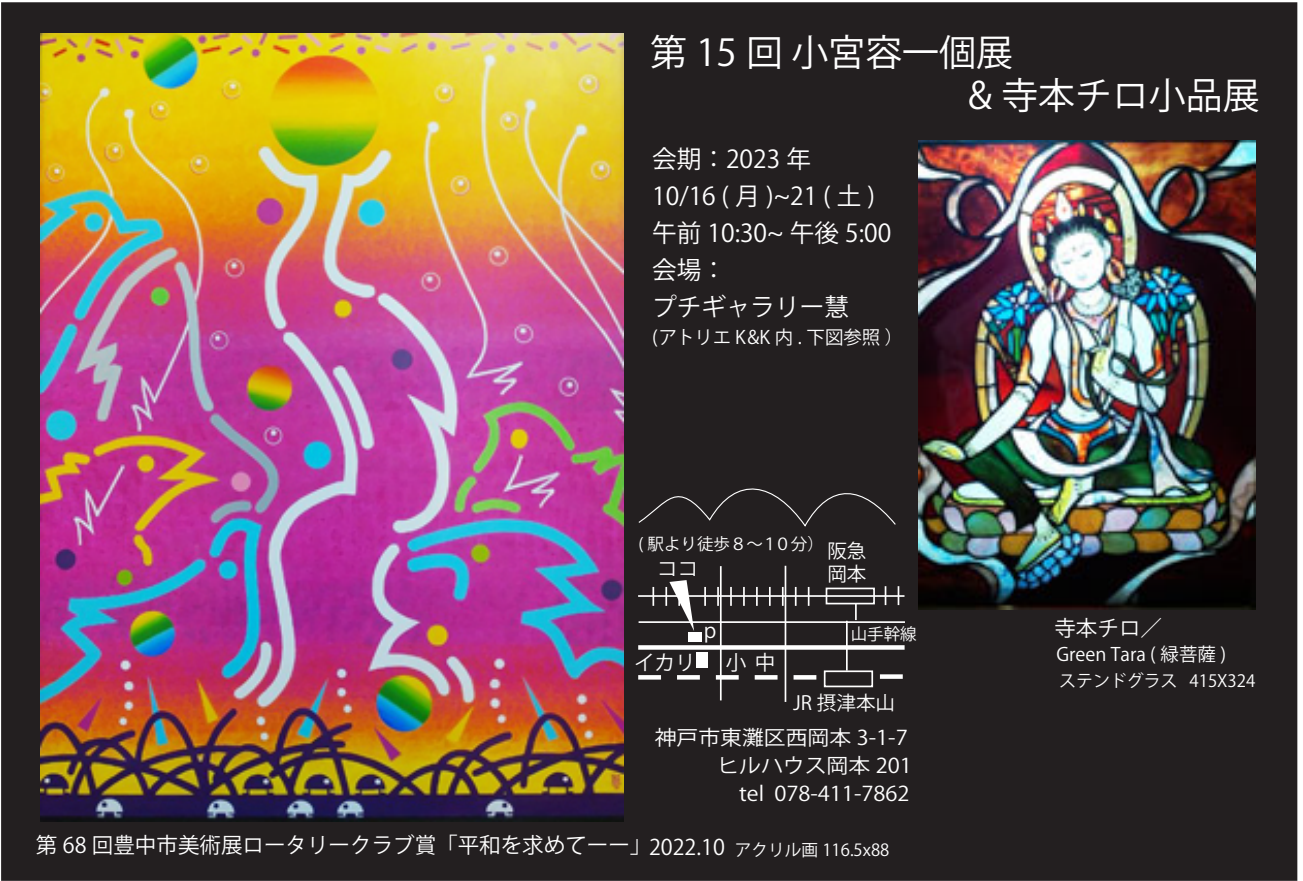
<style>
.page{position:relative;width:1303px;height:881px;background:#fff}
.page>*{position:absolute;margin:0;border:0;box-sizing:border-box;transform-origin:0 0}
.t1{font:36.9px/43px "Koz Go Pro";color:#fff}
.t2{font:24.53px/36.9px "Koz Go Pro";color:#fff}
.t3{font:21.6px "Koz Go Pro";color:#fff}
.t4{font:20.47px "Koz Go Pro";color:#fff}
.t5{font:20.25px/28.1px "Koz Go Pro";color:#fff;text-align:right;scale:1.07 1}
.t6{font:19.35px/22.7px "Koz Go Pro";color:#fff}
.t7{font:18.45px "Koz Go Pro";color:#fff}
.t8{font:16.88px "Koz Go Pro";color:#fff}
.t9{font:16.65px "Koz Go Pro";color:#fff}
.t10{font:16.43px "Koz Go Pro";color:#fff}
</style>
<div class="page">
<div style="left:2px;top:3px;width:1294px;height:876px;background:#231f20"></div>
<div style="left:825px;top:587px;width:50px;height:17px;border:2px solid #fff"></div>
<hr style="left:638px;top:595px;width:266px;height:1px;background:#fff">
<svg style="left:652px;top:586px;width:2px;height:19px"></svg>
<svg style="left:704px;top:586px;width:2px;height:19px"></svg>
<svg style="left:717px;top:586px;width:2px;height:19px"></svg>
<svg style="left:730px;top:587px;width:2px;height:18px"></svg>
<svg style="left:743px;top:586px;width:2px;height:19px"></svg>
<svg style="left:756px;top:586px;width:2px;height:19px"></svg>
<svg style="left:769px;top:586px;width:1px;height:19px"></svg>
<svg style="left:782px;top:586px;width:1px;height:19px"></svg>
<svg style="left:795px;top:586px;width:1px;height:19px"></svg>
<svg style="left:808px;top:586px;width:1px;height:19px"></svg>
<svg style="left:884px;top:586px;width:2px;height:19px"></svg>
<svg style="left:897px;top:586px;width:2px;height:19px"></svg>
<svg style="left:855px;top:602px;width:1px;height:17px"></svg>
<hr style="left:846px;top:620px;width:1px;height:50px;background:#fff">
<div style="left:824px;top:670px;width:49px;height:17px;border:2px solid #fff"></div>
<svg style="left:638px;top:675px;width:23px;height:4px"></svg>
<svg style="left:677px;top:675px;width:23px;height:4px"></svg>
<svg style="left:716px;top:674px;width:23px;height:5px"></svg>
<svg style="left:755px;top:675px;width:22px;height:4px"></svg>
<svg style="left:793px;top:675px;width:23px;height:4px"></svg>
<svg style="left:880px;top:674px;width:23px;height:4px"></svg>
<hr style="left:638px;top:621px;width:267px;height:1px;background:#fff">
<svg style="left:638px;top:645px;width:266px;height:4px"></svg>
<hr style="left:784px;top:565px;width:2px;height:136px;background:#fff">
<hr style="left:720px;top:566px;width:1px;height:134px;background:#fff">
<div style="left:696px;top:652px;width:11px;height:15px;background:#fff"></div>
<div style="left:688px;top:632px;width:13px;height:9px;background:#fff"></div>
<svg style="left:665px;top:580px;width:29px;height:51px"></svg>
<img style="left:40px;top:34px;width:583px;height:787px">
<img style="left:918px;top:140px;width:337px;height:469px">
<svg style="left:638px;top:488px;width:258px;height:39px"></svg>
<h1 class="t1" style="left:968px;top:32px;width:293px;text-indent:-318px">第 15 回 小宮容一個展<br>&amp; 寺本チロ小品展</h1>
<p class="t2" style="left:652px;top:141px;width:240px">会期：2023 年<br>10/16 ( 月 )~21 ( 土 )午前 10:30~ 午後 5:00会場：<br>プチギャラリー慧</p>
<p class="t7" style="left:652px;top:325px;width:252px">(アトリエ K&amp;K 内 . 下図参照）</p>
<p class="t10" style="left:638px;top:533px;width:187px">( 駅より徒歩８～１０分）</p>
<p class="t4" style="left:657px;top:555px;width:43px">ココ</p>
<p class="t6" style="left:827px;top:540px;width:41px">阪急岡本</p>
<p class="t4" style="left:703px;top:616px;width:14px">p</p>
<p class="t4" style="left:634px;top:648px;width:63px">イカリ</p>
<p class="t4" style="left:726px;top:648px;width:51px">小中</p>
<p class="t10" style="left:851px;top:623px;width:67px">山手幹線</p>
<p class="t6" style="left:793px;top:692px;width:103px">JR 摂津本山</p>
<p class="t5" style="left:655px;top:723px;width:242px">神戸市東灘区西岡本 3-1-7ヒルハウス岡本 201<br>tel 078-411-7862</p>
<p class="t3" style="left:36px;top:830px;width:690px">第 68 回豊中市美術展ロータリークラブ賞「平和を求めてーー」2022.10</p>
<p class="t9" style="left:735px;top:838px;width:156px">アクリル画 116.5x88</p>
<p class="t3" style="left:1054px;top:613px;width:109px">寺本チロ／</p>
<p class="t8" style="left:1059px;top:669px;width:198px">ステンドグラス 415X324</p>
<p class="t7" style="left:1056px;top:642px;width:171px">Green Tara ( 緑菩薩 )</p>
</div>
